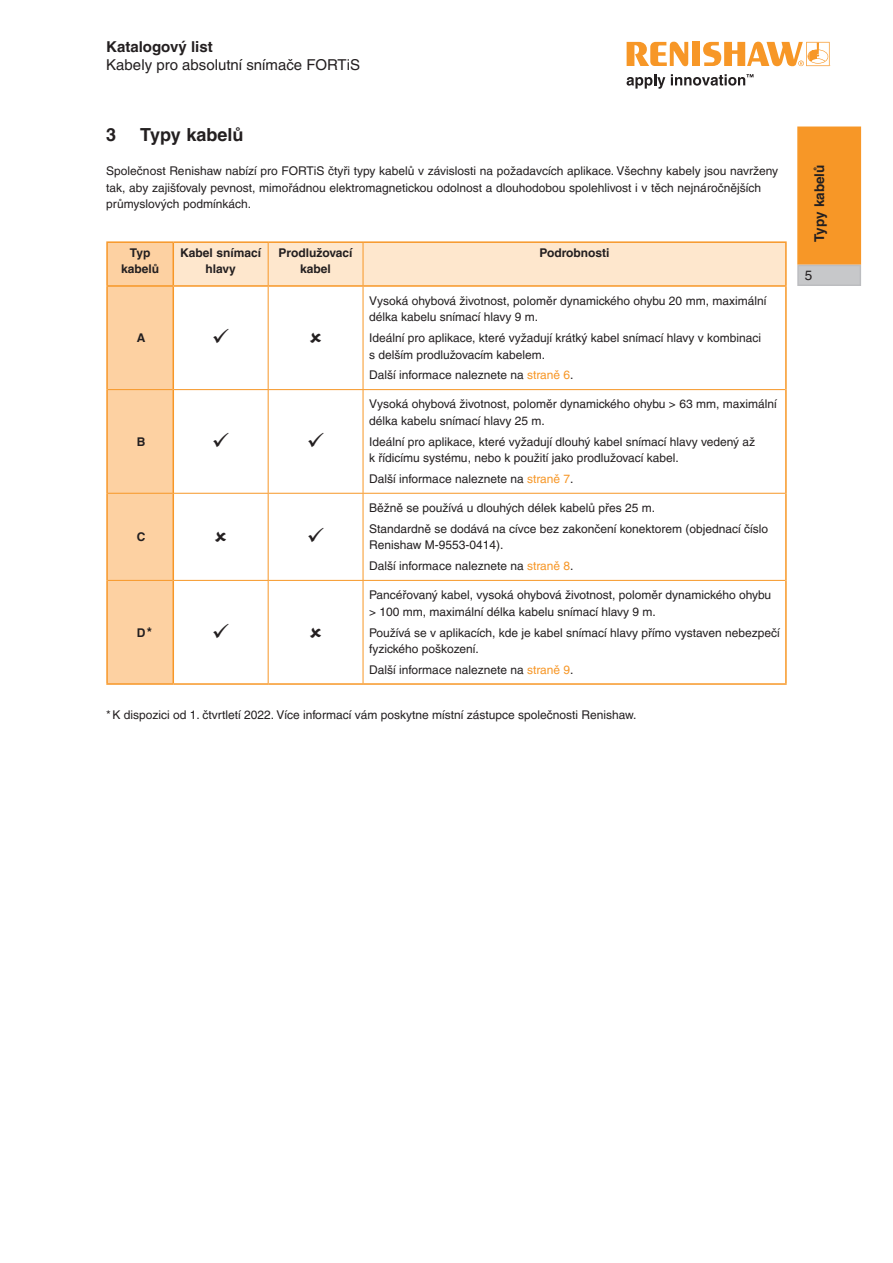
<style>
.page{position:relative;width:893px;height:1263px;background:#fff}
.page>*{position:absolute;margin:0;border:0;box-sizing:border-box;transform-origin:0 0}
.t1{font:700 18px "Helvetica LT Pro";color:#231f20}
.t2{font:15px "Helvetica LT Pro";color:#231f20}
.t3{font:700 15px "Helvetica LT Pro";color:#231f20}
.t4{font:700 13.5px "Helvetica LT Pro";color:#231f20}
.t5{font:13.5px "Helvetica LT Pro";color:#231f20}
.t6{font:12px/16.5px "Helvetica LT Pro";color:#231f20}
.t7{font:700 12px/16.5px "Helvetica LT Pro";color:#231f20;text-align:center}
.s1{color:#f79727}
.s2{font-size:13.5px}
</style>
<div class="page">
<svg style="left:627px;top:74px;width:38px;height:15px"></svg>
<svg style="left:627px;top:42px;width:61px;height:24px"></svg>
<div style="left:692px;top:42px;width:8px;height:24px;background:#f79727"></div>
<svg style="left:703px;top:42px;width:127px;height:24px"></svg>
<svg style="left:671px;top:74px;width:82px;height:12px"></svg>
<div style="left:797px;top:126px;width:64px;height:139px;background:#f79727;border:2px solid #f79727"></div>
<div style="left:797px;top:265px;width:64px;height:21px;background:#c7c8ca;border:2px solid #bcbdc0"></div>
<hr style="left:106px;top:241px;width:67px;height:2px;background:#f79727">
<hr style="left:106px;top:243px;width:2px;height:42px;background:#f79727">
<hr style="left:173px;top:241px;width:95px;height:2px;background:#f79727">
<hr style="left:268px;top:241px;width:95px;height:2px;background:#f79727">
<hr style="left:363px;top:241px;width:424px;height:2px;background:#f79727">
<hr style="left:785px;top:243px;width:2px;height:42px;background:#f79727">
<hr style="left:106px;top:287px;width:2px;height:103px;background:#f79727">
<hr style="left:785px;top:287px;width:2px;height:103px;background:#f79727">
<hr style="left:106px;top:390px;width:2px;height:103px;background:#f79727">
<hr style="left:785px;top:390px;width:2px;height:103px;background:#f79727">
<hr style="left:106px;top:493px;width:2px;height:87px;background:#f79727">
<hr style="left:785px;top:493px;width:2px;height:87px;background:#f79727">
<hr style="left:106px;top:580px;width:2px;height:103px;background:#f79727">
<hr style="left:785px;top:580px;width:2px;height:103px;background:#f79727">
<hr style="left:106px;top:683px;width:67px;height:2px;background:#f79727">
<hr style="left:173px;top:683px;width:95px;height:2px;background:#f79727">
<hr style="left:268px;top:683px;width:95px;height:2px;background:#f79727">
<hr style="left:363px;top:683px;width:424px;height:2px;background:#f79727">
<hr style="left:106px;top:285px;width:67px;height:2px;background:#f79727">
<hr style="left:363px;top:285px;width:424px;height:2px;background:#f79727">
<svg style="left:107px;top:242px;width:679px;height:442px"></svg>
<p class="t3" style="left:106px;top:38px;width:108px">Katalogový list</p>
<p class="t2" style="left:106px;top:56px;width:255px">Kabely pro absolutní snímače FORTiS</p>
<h1 class="t1" style="left:106px;top:123px;width:12px">3</h1>
<h1 class="t1" style="left:140px;top:123px;width:105px">Typy kabelů</h1>
<p class="t6" style="left:106px;top:163px;width:673px">Společnost Renishaw nabízí pro FORTiS čtyři typy kabelů v závislosti na požadavcích aplikace. Všechny kabely jsou navrženy tak, aby zajišťovaly pevnost, mimořádnou elektromagnetickou odolnost a dlouhodobou spolehlivost i v těch nejnáročnějších průmyslových podmínkách.</p>
<p class="t4" style="left:811px;top:242px;width:79px;rotate:-90deg">Typy kabelů</p>
<p class="t7" style="left:121px;top:244px;width:40px">Typ kabelů</p>
<p class="t7" style="left:180px;top:244px;width:83px">Kabel snímací hlavy</p>
<p class="t7" style="left:279px;top:244px;width:75px">Prodlužovací kabel</p>
<p class="t7" style="left:539px;top:244px;width:71px">Podrobnosti</p>
<p class="t5" style="left:805px;top:268px;width:9px">5</p>
<p class="t7" style="left:137px;top:330px;width:10px">A</p>
<p class="t7" style="left:137px;top:433px;width:10px">B</p>
<p class="t7" style="left:137px;top:529px;width:10px">C</p>
<p class="t6" style="left:369px;top:292px;width:399px">Vysoká ohybová životnost, poloměr dynamického ohybu 20 mm, maximální délka kabelu snímací hlavy 9 m.</p>
<p class="t6" style="left:369px;top:330px;width:394px">Ideální pro aplikace, které vyžadují krátký kabel snímací hlavy v kombinaci s delším prodlužovacím kabelem.</p>
<p class="t6" style="left:369px;top:367px;width:206px">Další informace naleznete na <span class="s1">straně 6</span>.</p>
<p class="t6" style="left:369px;top:396px;width:409px">Vysoká ohybová životnost, poloměr dynamického ohybu &gt; 63 mm, maximální délka kabelu snímací hlavy 25 m.</p>
<p class="t6" style="left:369px;top:433px;width:388px">Ideální pro aplikace, které vyžadují dlouhý kabel snímací hlavy vedený až k řídicímu systému, nebo k použití jako prodlužovací kabel.</p>
<p class="t6" style="left:369px;top:470px;width:206px">Další informace naleznete na <span class="s1">straně 7</span>.</p>
<p class="t6" style="left:369px;top:497px;width:401px;line-height:20.7px">Běžně se používá u dlouhých délek kabelů přes 25 m.<br>Standardně se dodává na cívce bez zakončení konektorem (objednací číslo</p>
<p class="t6" style="left:369px;top:535px;width:206px;line-height:20.7px">Renishaw M‑9553‑0414).<br>Další informace naleznete na <span class="s1">straně 8</span>.</p>
<p class="t6" style="left:369px;top:587px;width:404px">Pancéřovaný kabel, vysoká ohybová životnost, poloměr dynamického ohybu &gt; 100 mm, maximální délka kabelu snímací hlavy 9 m.</p>
<p class="t6" style="left:369px;top:624px;width:412px">Používá se v aplikacích, kde je kabel snímací hlavy přímo vystaven nebezpečí fyzického poškození.</p>
<p class="t6" style="left:369px;top:661px;width:206px">Další informace naleznete na <span class="s1">straně 9</span>.</p>
<p class="t6" style="left:106px;top:706px;width:532px">*K dispozici od 1. čtvrtletí 2022. Více informací vám poskytne místní zástupce společnosti Renishaw.</p>
<p class="t7" style="left:137px;top:625px;width:17px">D<span class="s2">*</span></p>
</div>
